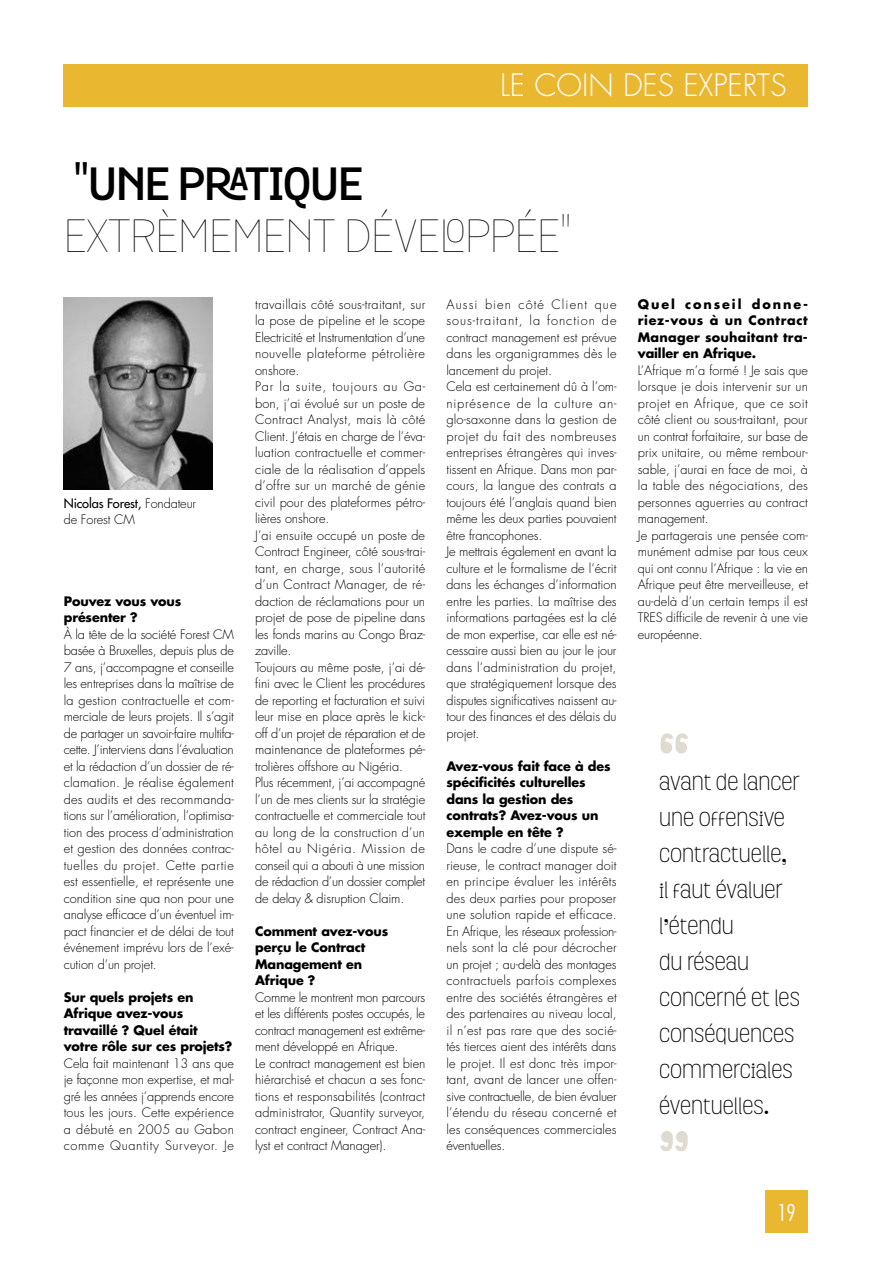
<style>
.page{position:relative;width:893px;height:1263px;background:#fff}
.page>*{position:absolute;margin:0;border:0;box-sizing:border-box;transform-origin:0 0}
.t1{font:900 52.5px "Grota";color:#dfdbd1}
.t2{font:100 45px "Grota";letter-spacing:-.01em;color:#000}
.t3{font:700 45px "Grota";letter-spacing:-.01em;color:#000}
.t4{font:300 30px "Futura";color:#fff}
.t5{font:300 condensed 22.5px "Futura";color:#fff}
.t6{font:300 19.5px/36px "Grota";color:#000}
.t7{font:300 12.75px/16.5px "Futura";color:#000}
.t8{font:700 12.75px/16.5px "Futura";letter-spacing:-.01em;color:#000}
.s1{font-weight:400}
</style>
<div class="page">
<div style="left:64px;top:64px;width:744px;height:42px;background:#e9b730"></div>
<div style="left:765px;top:1191px;width:43px;height:42px;background:#e9b730"></div>
<img style="left:64px;top:298px;width:149px;height:191px">
<h3 class="t4" style="left:500px;top:67px;width:288px">LE COIN DES EXPERTS</h3>
<h2 class="t3" style="left:74px;top:149px;width:290px">"UNE PRATIQUE</h2>
<h2 class="t2" style="left:64px;top:204px;width:509px">EXTRÈMEMENT DÉVELOPPÉE"</h2>
<p class="t7" style="left:64px;top:495px;width:134px"><span class="s1">Nicolas Forest,</span> Fondateur de Forest CM</p>
<p class="t8" style="left:64px;top:593px;width:119px">Pouvez vous vous présenter ?</p>
<p class="t7" style="left:64px;top:626px;width:172px;text-align:justify">À la tête de la société Forest CM basée à Bruxelles, depuis plus de 7 ans, j’accompagne et conseille les entreprises dans la maîtrise de la gestion contractuelle et com&shy;merciale de leurs projets. Il s’agit de partager un savoir-faire multifa&shy;cette. J’interviens dans l’évaluation et la rédaction d’un dossier de ré&shy;clamation. Je réalise également des audits et des recommanda&shy;tions sur l’amélioration, l’optimisa&shy;tion des process d’administration et gestion des données contrac&shy;tuelles du projet. Cette partie est essentielle, et représente une condition sine qua non pour une analyse efficace d’un éventuel im&shy;pact financier et de délai de tout événement imprévu lors de l’exé&shy;cution d’un projet.</p>
<p class="t8" style="left:64px;top:989px;width:170px">Sur quels projets en<br>Afrique avez-vous travaillé ? Quel était votre rôle sur ces projets?</p>
<p class="t7" style="left:64px;top:1055px;width:172px;text-align:justify">Cela fait maintenant 13 ans que je façonne mon expertise, et mal&shy;gré les années j’apprends encore tous les jours. Cette expérience a débuté en 2005 au Gabon comme Quantity Surveyor. Je</p>
<p class="t7" style="left:255px;top:296px;width:172px">travaillais côté sous-traitant, sur la pose de pipeline et le scope<br>Electricité et Instrumentation d’une nouvelle plateforme pétrolière onshore.<br>Par la suite, toujours au Ga&shy;bon, j’ai évolué sur un poste de<br>Contract Analyst, mais là côté<br>Client. J’étais en charge de l’éva&shy;luation contractuelle et commer&shy;ciale de la réalisation d’appels d’offre sur un marché de génie civil pour des plateformes pétro&shy;lières onshore.<br>J’ai ensuite occupé un poste de<br>Contract Engineer, côté sous-trai&shy;tant, en charge, sous l’autorité d’un Contract Manager, de ré&shy;daction de réclamations pour un projet de pose de pipeline dans les fonds marins au Congo Braz&shy;zaville.<br>Toujours au même poste, j’ai dé&shy;fini avec le Client les procédures de reporting et facturation et suivi leur mise en place après le kick&shy;off d’un projet de réparation et de maintenance de plateformes pé&shy;trolières offshore au Nigéria.<br>Plus récemment, j’ai accompagné l’un de mes clients sur la stratégie contractuelle et commerciale tout au long de la construction d’un hôtel au Nigéria. Mission de conseil qui a abouti à une mission de rédaction d’un dossier complet de delay &amp; disruption Claim.</p>
<p class="t8" style="left:255px;top:922px;width:135px">Comment avez-vous perçu le Contract<br>Management en<br>Afrique ?</p>
<p class="t7" style="left:255px;top:989px;width:172px">Comme le montrent mon parcours et les différents postes occupés, le contract management est extrême&shy;ment développé en Afrique.<br>Le contract management est bien hiérarchisé et chacun a ses fonc&shy;tions et responsabilités (contract administrator, Quantity surveyor, contract engineer, Contract Ana&shy;lyst et contract Manager).</p>
<p class="t7" style="left:446px;top:296px;width:172px">Aussi bien côté Client que sous-traitant, la fonction de contract management est prévue dans les organigrammes dès le lancement du projet.<br>Cela est certainement dû à l’om&shy;niprésence de la culture an&shy;glo-saxonne dans la gestion de projet du fait des nombreuses entreprises étrangères qui inves&shy;tissent en Afrique. Dans mon par&shy;cours, la langue des contrats a toujours été l’anglais quand bien même les deux parties pouvaient être francophones.<br>Je mettrais également en avant la culture et le formalisme de l’écrit dans les échanges d’information entre les parties. La maîtrise des informations partagées est la clé de mon expertise, car elle est né&shy;cessaire aussi bien au jour le jour dans l’administration du projet, que stratégiquement lorsque des disputes significatives naissent au&shy;tour des finances et des délais du projet.</p>
<p class="t8" style="left:446px;top:757px;width:166px">Avez-vous fait face à des spécificités culturelles dans la gestion des contrats? Avez-vous un exemple en tête ?</p>
<p class="t7" style="left:446px;top:841px;width:172px;text-align:justify">Dans le cadre d’une dispute sé&shy;rieuse, le contract manager doit en principe évaluer les intérêts des deux parties pour proposer une solution rapide et efficace.<br>En Afrique, les réseaux profession&shy;nels sont la clé pour décrocher un projet ; au-delà des montages contractuels parfois complexes entre des sociétés étrangères et des partenaires au niveau local, il n’est pas rare que des socié&shy;tés tierces aient des intérêts dans le projet. Il est donc très impor&shy;tant, avant de lancer une offen&shy;sive contractuelle, de bien évaluer l’étendu du réseau concerné et les conséquences commerciales éventuelles.</p>
<p class="t8" style="left:638px;top:295px;width:172px;text-align:justify">Quel conseil donne&shy;riez-vous à un Contract Manager souhaitant tra&shy;vailler en Afrique.</p>
<p class="t7" style="left:638px;top:362px;width:172px">L’Afrique m’a formé ! Je sais que lorsque je dois intervenir sur un projet en Afrique, que ce soit côté client ou sous-traitant, pour un contrat forfaitaire, sur base de prix unitaire, ou même rembour&shy;sable, j’aurai en face de moi, à la table des négociations, des personnes aguerries au contract management.<br>Je partagerais une pensée com&shy;munément admise par tous ceux qui ont connu l’Afrique : la vie en<br>Afrique peut être merveilleuse, et au-delà d’un certain temps il est<br>TRES difficile de revenir à une vie européenne.</p>
<h1 class="t1" style="left:659px;top:711px;width:32px">“</h1>
<h3 class="t6" style="left:659px;top:765px;width:142px">avant de lancer une offensive contractuelle, il faut évaluer l’étendu<br>du réseau concerné et les conséquences commerciales éventuelles.</h3>
<h1 class="t1" style="left:659px;top:1109px;width:32px">”</h1>
<h3 class="t5" style="left:777px;top:1199px;width:20px">19</h3>
</div>
